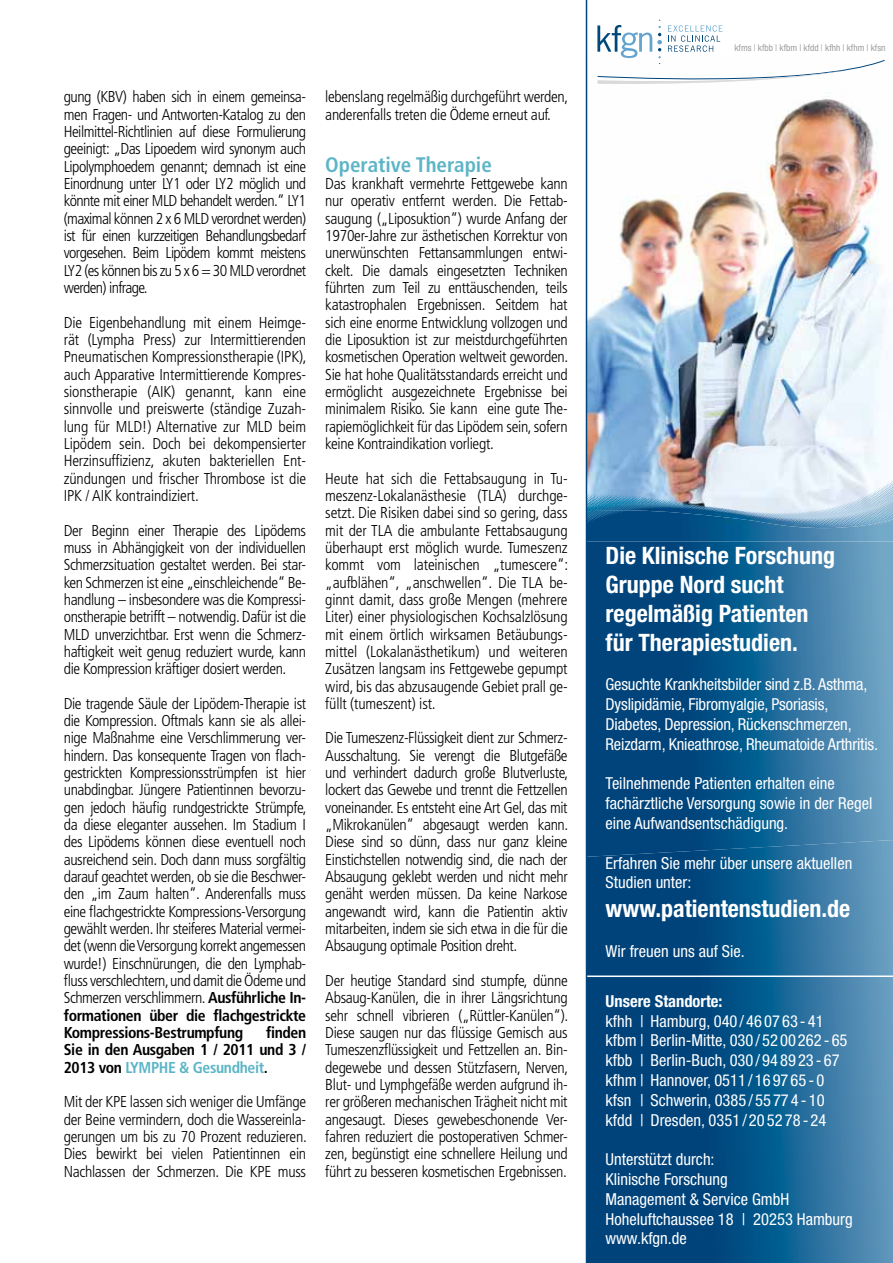
<style>
.page{position:relative;width:893px;height:1263px;background:#fff}
.page>*{position:absolute;margin:0;border:0;box-sizing:border-box;transform-origin:0 0}
.t1{font:700 condensed 24px/28.8px "Helvetica Neue LT Std";color:#fff}
.t2{font:700 condensed 21px "Frutiger";color:#5cb5c6}
.t3{font:condensed 16.5px/19.8px "Helvetica Neue LT Std";color:#fff}
.t4{font:700 condensed 16.5px "Helvetica Neue LT Std";color:#fff}
.t5{font:300 condensed 15.75px/17.2px "Frutiger";letter-spacing:-.02em;color:#000;text-align:justify}
.t6{font:700 condensed 15.75px/17.2px "Frutiger";letter-spacing:-.025em;color:#000;text-align:justify}
.t7{font:condensed 9.3px "Helvetica Neue LT Std";color:#9c9e9f}
.s1{font-weight:700}
.s2{color:#5cb5c6}
</style>
<div class="page">
<img style="left:587px;top:57px;width:306px;height:783px">
<img style="left:587px;top:500px;width:306px;height:10px">
<img style="left:587px;top:840px;width:306px;height:387px">
<img style="left:587px;top:1227px;width:306px;height:36px">
<img style="left:587px;top:510px;width:306px;height:18px">
<svg style="left:880px;top:480px;width:13px;height:9px"></svg>
<hr style="left:586px;top:975px;width:307px;height:2px;background:#fff">
<svg style="left:597px;top:20px;width:288px;height:68px"></svg>
<hr style="left:586px;top:0;width:1px;height:1263px;background:#00457d">
<p class="t5" style="left:64px;top:89px;width:244px">gung (KBV) haben sich in einem gemeinsa&shy;men Fragen- und Antworten-Katalog zu den Heilmittel-Richtlinien auf diese Formulierung geeinigt: „Das Lipoedem wird synonym auch Lipolymphoedem genannt; demnach ist eine Einordnung unter LY1 oder LY2 möglich und könnte mit einer M LD behandelt werden.“ LY1 (maximal können 2 x 6 M LD verordnet werden) ist für einen kurzzeitigen Behandlungsbedarf vorgesehen. Beim Lipödem kommt meistens LY2 (es können bis zu 5 x 6 = 30 M LD verordnet werden) infrage.</p>
<p class="t5" style="left:64px;top:314px;width:244px">Die Eigenbehandlung mit einem Heimge&shy;rät (Lympha Press) zur Intermittierenden Pneumatischen Kompressionstherapie (IPK), auch Apparative Intermittierende Kompres&shy;sionstherapie (AIK) genannt, kann eine sinnvolle und preiswerte (ständige Zuzah&shy;lung für M LD!) Alternative zur M LD beim Lipödem sein. Doch bei dekompensierter Herzinsuffizienz, akuten bakteriellen Ent&shy;zündungen und frischer Thrombose ist die IPK / AIK kontraindiziert.</p>
<p class="t5" style="left:64px;top:522px;width:244px">Der Beginn einer Therapie des Lipödems muss in Abhängigkeit von der individuellen Schmerzsituation gestaltet werden. Bei star&shy;ken Schmerzen ist eine „einschleichende“ Be&shy;handlung – insbesondere was die Kompressi&shy;onstherapie betrifft – notwendig. Dafür ist die M LD unverzichtbar. Erst wenn die Schmerz&shy;haftigkeit weit genug reduziert wurde, kann die Kompression kräftiger dosiert werden.</p>
<p class="t5" style="left:64px;top:695px;width:244px">Die tragende Säule der Lipödem-Therapie ist die Kompression. Oftmals kann sie als allei&shy;nige Maßnahme eine Verschlimmerung ver&shy;hindern. Das konsequente Tragen von flach&shy;gestrickten Kompressionsstrümpfen ist hier unabdingbar. Jüngere Patientinnen bevorzu&shy;gen jedoch häufig rundgestrickte Strümpfe, da diese eleganter aussehen. Im Stadium I des Lipödems können diese eventuell noch ausreichend sein. Doch dann muss sorgfältig darauf geachtet werden, ob sie die Beschwer&shy;den „im Zaum halten“. Anderenfalls muss eine flachgestrickte Kompressions-Versorgung gewählt werden. Ihr steiferes Material vermei&shy;det (wenn die Versorgung korrekt angemessen wurde!) Einschnürungen, die den Lymphab&shy;fluss verschlechtern, und damit die Ödeme und Schmerzen verschlimmern. <span class="s1">Ausführliche In&shy;formationen über die flachgestrickte Kompressions-Bestrumpfung</span></p>
<p class="t6" style="left:64px;top:1024px;width:244px;text-indent:202px">finden Sie in den Ausgaben 1 / 2011 und 3 / 2013 von <span class="s2">LYMPHE &amp; Gesundheit</span>.</p>
<p class="t5" style="left:64px;top:1093px;width:244px">M it der KPE lassen sich weniger die Umfänge der Beine vermindern, doch die Wassereinla&shy;gerungen um bis zu 70 Prozent reduzieren.<br>Dies bewirkt bei vielen Patientinnen ein Nachlassen der Schmerzen. Die KPE muss</p>
<p class="t5" style="left:325px;top:89px;width:244px">lebenslang regelmäßig durchgeführt werden, anderenfalls treten die Ödeme erneut auf.</p>
<h2 class="t2" style="left:325px;top:152px;width:168px">Operative Therapie</h2>
<p class="t5" style="left:325px;top:175px;width:244px">Das krankhaft vermehrte Fettgewebe kann nur operativ entfernt werden. Die Fettab&shy;saugung („Liposuktion“) wurde Anfang der 1970er-Jahre zur ästhetischen Korrektur von unerwünschten Fettansammlungen entwi&shy;ckelt. Die damals eingesetzten Techniken führten zum Teil zu enttäuschenden, teils katastrophalen Ergebnissen. Seitdem hat sich eine enorme Entwicklung vollzogen und die Liposuktion ist zur meistdurchgeführten kosmetischen Operation weltweit geworden.<br>Sie hat hohe Qualitätsstandards erreicht und ermöglicht ausgezeichnete Ergebnisse bei minimalem Risiko. Sie kann eine gute The&shy;rapiemöglichkeit für das Lipödem sein, sofern keine Kontraindikation vorliegt.</p>
<p class="t5" style="left:325px;top:470px;width:244px">Heute hat sich die Fettabsaugung in Tu&shy;meszenz-Lokalanästhesie (TLA) durchge&shy;setzt. Die Risiken dabei sind so gering, dass mit der TLA die ambulante Fettabsaugung überhaupt erst möglich wurde. Tumeszenz kommt vom lateinischen „tumescere“: „aufblähen“, „anschwellen“. Die TLA be&shy;ginnt damit, dass große Mengen (mehrere Liter) einer physiologischen Kochsalzlösung mit einem örtlich wirksamen Betäubungs&shy;mittel (Lokalanästhetikum) und weiteren Zusätzen langsam ins Fettgewebe gepumpt wird, bis das abzusaugende Gebiet prall ge&shy;füllt (tumeszent) ist.</p>
<p class="t5" style="left:325px;top:730px;width:244px">Die Tumeszenz-Flüssigkeit dient zur Schmerz-Ausschaltung. Sie verengt die Blutgefäße und verhindert dadurch große Blutverluste, lockert das Gewebe und trennt die Fettzellen voneinander. Es entsteht eine Art Gel, das mit „M ikrokanülen“ abgesaugt werden kann.<br>Diese sind so dünn, dass nur ganz kleine Einstichstellen notwendig sind, die nach der Absaugung geklebt werden und nicht mehr genäht werden müssen. Da keine Narkose angewandt wird, kann die Patientin aktiv mitarbeiten, indem sie sich etwa in die für die Absaugung optimale Position dreht.</p>
<p class="t5" style="left:325px;top:972px;width:244px">Der heutige Standard sind stumpfe, dünne Absaug-Kanülen, die in ihrer Längsrichtung sehr schnell vibrieren („Rüttler-Kanülen“).<br>Diese saugen nur das flüssige Gemisch aus Tumeszenzflüssigkeit und Fettzellen an. Bin&shy;degewebe und dessen Stützfasern, Nerven, Blut- und Lymphgefäße werden aufgrund ih&shy;rer größeren mechanischen Trägheit nicht mit angesaugt. Dieses gewebeschonende Ver&shy;fahren reduziert die postoperativen Schmer&shy;zen, begünstigt eine schnellere Heilung und führt zu besseren kosmetischen Ergebnissen.</p>
<p class="t7" style="left:734px;top:43px;width:152px">kfms | kfbb | kfbm | kfdd | kfhh | kfhm | kfsn</p>
<h1 class="t1" style="left:606px;top:541px;width:231px">Die Klinische Forschung<br>Gruppe Nord sucht regelmäßig Patienten für Therapiestudien.</h1>
<p class="t3" style="left:606px;top:675px;width:274px">Gesuchte Krankheitsbilder sind z.B. Asthma, Dyslipidämie, Fibromyalgie, Psoriasis, Diabetes, Depression, Rückenschmerzen, Reizdarm, Knieathrose, Rheumatoide Arthritis.</p>
<p class="t3" style="left:606px;top:774px;width:268px">Teilnehmende Patienten erhalten eine fachärztliche Versorgung sowie in der Regel eine Aufwandsentschädigung.</p>
<p class="t3" style="left:606px;top:853px;width:248px">Erfahren Sie mehr über unsere aktuellen<br>Studien unter:</p>
<h1 class="t1" style="left:606px;top:894px;width:246px">www.patientenstudien.de</h1>
<p class="t3" style="left:606px;top:941px;width:141px">Wir freuen uns auf Sie.</p>
<p class="t4" style="left:606px;top:991px;width:118px">Unsere Standorte:</p>
<p class="t3" style="left:606px;top:1011px;width:243px">kfhh | Hamburg, 040 / 46 07 63 - 41 kfbm | Berlin-Mitte, 030 / 52 00 262 - 65 kfbb | Berlin-Buch, 030 / 94 89 23 - 67 kfhm | Hannover, 0511 / 16 97 65 - 0 kfsn | Schwerin, 0385 / 55 77 4 - 10 kfdd | Dresden, 0351 / 20 52 78 - 24</p>
<p class="t3" style="left:606px;top:1149px;width:249px">Unterstützt durch:<br>Klinische Forschung<br>Management &amp; Service GmbH<br>Hoheluftchaussee 18 | 20253 Hamburg www.kfgn.de</p>
</div>
